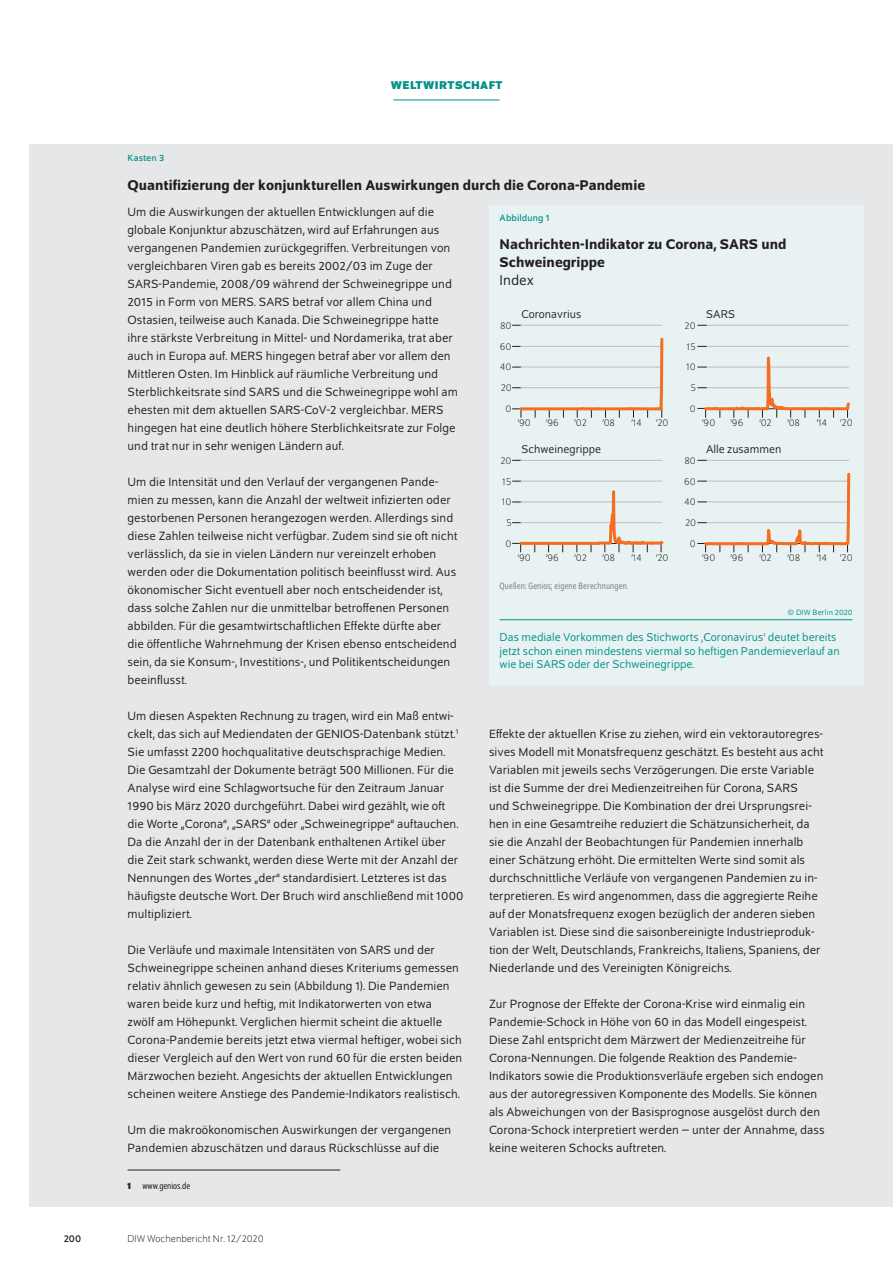
<style>
.page{position:relative;width:893px;height:1263px;background:#fff}
.page>*{position:absolute;margin:0;border:0;box-sizing:border-box;transform-origin:0 0}
.t1{font:500 15px/18px "Schumpeter";color:#231f20}
.t2{font:15px "Schumpeter Blond";color:#231f20}
.t3{font:12.75px/18px "Schumpeter Blond";letter-spacing:.005em;color:#231f20}
.t4{font:12px/13.5px "Schumpeter Blond";color:#009188}
.t5{font:12px "Schumpeter Blond";color:#231f20}
.t6{font:700 12px "Schumpeter";letter-spacing:.04em;color:#009188}
.t7{font:300 10.5px "Schumpeter";color:#231f20}
.t8{font:10.5px "Schumpeter";color:#231f20}
.t9{font:semi-condensed 9.75px "Schumpeter Blond";letter-spacing:.01em;color:#808285}
.t10{font:9.75px "Schumpeter";letter-spacing:.01em;color:#009188}
.t11{font:semi-condensed 9.75px "Schumpeter Blond";color:#231f20}
.t12{font:8.25px "Schumpeter Blond";letter-spacing:.01em;color:#009188}
.s1{font-family:"Schumpeter";font-weight:700}
</style>
<div class="page">
<hr style="left:393px;top:100px;width:107px;height:1px;background:#009188">
<div style="left:860px;top:144px;width:33px;height:1062px;background:#e6e7e9"></div>
<div style="left:30px;top:144px;width:833px;height:1062px;background:#e6e7e9"></div>
<hr style="left:128px;top:1169px;width:212px;height:1px;background:#231f20">
<div style="left:489px;top:205px;width:374px;height:480px;background:#e9f2f2"></div>
<hr style="left:706px;top:460px;width:143px;height:1px;background:#bcbdc0">
<svg style="left:698px;top:324px;width:152px;height:93px"></svg>
<svg style="left:512px;top:324px;width:153px;height:297px"></svg>
<svg style="left:698px;top:472px;width:153px;height:81px"></svg>
<hr style="left:500px;top:619px;width:353px;height:1px;background:#009188">
<p class="t6" style="left:391px;top:79px;width:113px">WELTWIRTSCHAFT</p>
<p class="t10" style="left:128px;top:154px;width:38px">Kasten 3</p>
<p class="t1" style="left:128px;top:176px;width:519px">Quantifizierung der konjunkturellen Auswirkungen durch die Corona-Pandemie</p>
<p class="t3" style="left:128px;top:203px;width:332px">Um die Auswirkungen der aktuellen Entwicklungen auf die globale Konjunktur abzuschätzen, wird auf Erfahrungen aus vergangenen Pandemien zurückgegriffen. Verbreitungen von vergleichbaren Viren gab es bereits 2002/03 im Zuge der SARS-Pandemie, 2008/09 während der Schweinegrippe und 2015 in Form von MERS. SARS betraf vor allem China und Ostasien, teilweise auch Kanada. Die Schweinegrippe hatte ihre stärkste Verbreitung in Mittel- und Nordamerika, trat aber auch in Europa auf. MERS hingegen betraf aber vor allem den Mittleren Osten. Im Hinblick auf räumliche Verbreitung und Sterblichkeitsrate sind SARS und die Schweinegrippe wohl am ehesten mit dem aktuellen SARS-CoV-2 vergleichbar. MERS hingegen hat eine deutlich höhere Sterblichkeitsrate zur Folge und trat nur in sehr wenigen Ländern auf.</p>
<p class="t3" style="left:128px;top:473px;width:331px">Um die Intensität und den Verlauf der vergangenen Pande&shy;mien zu messen, kann die Anzahl der weltweit infizierten oder gestorbenen Personen herangezogen werden. Allerdings sind diese Zahlen teilweise nicht verfügbar. Zudem sind sie oft nicht verlässlich, da sie in vielen Ländern nur vereinzelt erhoben werden oder die Dokumentation politisch beeinflusst wird. Aus ökonomischer Sicht eventuell aber noch entscheidender ist, dass solche Zahlen nur die unmittelbar betroffenen Personen abbilden. Für die gesamtwirtschaftlichen Effekte dürfte aber die öffentliche Wahrnehmung der Krisen ebenso entscheidend sein, da sie Konsum-, Investitions-, und Politikentscheidungen beeinflusst.</p>
<p class="t3" style="left:128px;top:707px;width:337px">Um diesen Aspekten Rechnung zu tragen, wird ein Maß entwi&shy;ckelt, das sich auf Mediendaten der GENIOS-Datenbank stützt.<sup>1<br></sup>Sie umfasst 2200 hochqualitative deutschsprachige Medien.<br>Die Gesamtzahl der Dokumente beträgt 500 Millionen. Für die Analyse wird eine Schlagwortsuche für den Zeitraum Januar 1990 bis März 2020 durchgeführt. Dabei wird gezählt, wie oft die Worte „Corona“, „SARS“ oder „Schweinegrippe“ auftauchen.<br>Da die Anzahl der in der Datenbank enthaltenen Artikel über die Zeit stark schwankt, werden diese Werte mit der Anzahl der Nennungen des Wortes „der“ standardisiert. Letzteres ist das häufigste deutsche Wort. Der Bruch wird anschließend mit 1000 multipliziert.</p>
<p class="t3" style="left:128px;top:941px;width:336px">Die Verläufe und maximale Intensitäten von SARS und der Schweinegrippe scheinen anhand dieses Kriteriums gemessen relativ ähnlich gewesen zu sein (Abbildung 1). Die Pandemien waren beide kurz und heftig, mit Indikatorwerten von etwa<br>zwölf am Höhepunkt. Verglichen hiermit scheint die aktuelle Corona-Pandemie bereits jetzt etwa viermal heftiger, wobei sich dieser Vergleich auf den Wert von rund 60 für die ersten beiden Märzwochen bezieht. Angesichts der aktuellen Entwicklungen scheinen weitere Anstiege des Pandemie-Indikators realistisch.</p>
<p class="t3" style="left:128px;top:1121px;width:325px">Um die makroökonomischen Auswirkungen der vergangenen<br>Pandemien abzuschätzen und daraus Rückschlüsse auf die</p>
<p class="t11" style="left:128px;top:1181px;width:64px"><span class="s1">1</span> www.genios.de</p>
<p class="t10" style="left:500px;top:213px;width:51px">Abbildung 1</p>
<p class="t1" style="left:500px;top:236px;width:288px">Nachrichten-Indikator zu Corona, SARS und<br>Schweinegrippe</p>
<p class="t2" style="left:500px;top:273px;width:36px">Index</p>
<p class="t5" style="left:522px;top:308px;width:61px">Coronavrius</p>
<p class="t5" style="left:706px;top:308px;width:30px">SARS</p>
<p class="t7" style="left:685px;top:320px;width:13px">20</p>
<p class="t7" style="left:500px;top:320px;width:13px">80</p>
<p class="t7" style="left:500px;top:341px;width:13px">60</p>
<p class="t7" style="left:686px;top:341px;width:11px">15</p>
<p class="t7" style="left:686px;top:362px;width:11px">10</p>
<p class="t7" style="left:500px;top:362px;width:13px">40</p>
<p class="t7" style="left:501px;top:383px;width:13px">20</p>
<p class="t7" style="left:690px;top:383px;width:7px">5</p>
<p class="t7" style="left:505px;top:403px;width:7px">0</p>
<p class="t7" style="left:690px;top:403px;width:7px">0</p>
<p class="t7" style="left:518px;top:418px;width:15px">’90</p>
<p class="t7" style="left:546px;top:418px;width:14px">’96</p>
<p class="t7" style="left:575px;top:418px;width:14px">’02</p>
<p class="t7" style="left:602px;top:418px;width:14px">’08</p>
<p class="t7" style="left:631px;top:418px;width:12px">’14</p>
<p class="t7" style="left:656px;top:418px;width:14px">’20</p>
<p class="t7" style="left:702px;top:418px;width:15px">’90</p>
<p class="t7" style="left:730px;top:418px;width:14px">’96</p>
<p class="t7" style="left:759px;top:418px;width:14px">’02</p>
<p class="t7" style="left:787px;top:418px;width:14px">’08</p>
<p class="t7" style="left:817px;top:418px;width:12px">’14</p>
<p class="t7" style="left:840px;top:418px;width:14px">’20</p>
<p class="t5" style="left:522px;top:443px;width:81px">Schweinegrippe</p>
<p class="t5" style="left:706px;top:443px;width:77px">Alle zusammen</p>
<p class="t7" style="left:500px;top:455px;width:13px">20</p>
<p class="t7" style="left:684px;top:455px;width:13px">80</p>
<p class="t7" style="left:684px;top:476px;width:13px">60</p>
<p class="t7" style="left:502px;top:476px;width:11px">15</p>
<p class="t7" style="left:502px;top:497px;width:11px">10</p>
<p class="t7" style="left:684px;top:497px;width:13px">40</p>
<p class="t7" style="left:685px;top:518px;width:13px">20</p>
<p class="t7" style="left:506px;top:518px;width:7px">5</p>
<p class="t7" style="left:505px;top:538px;width:7px">0</p>
<p class="t7" style="left:690px;top:538px;width:7px">0</p>
<p class="t7" style="left:518px;top:553px;width:15px">’90</p>
<p class="t7" style="left:546px;top:553px;width:14px">’96</p>
<p class="t7" style="left:575px;top:553px;width:14px">’02</p>
<p class="t7" style="left:602px;top:553px;width:14px">’08</p>
<p class="t7" style="left:631px;top:553px;width:12px">’14</p>
<p class="t7" style="left:656px;top:553px;width:14px">’20</p>
<p class="t7" style="left:702px;top:553px;width:15px">’90</p>
<p class="t7" style="left:730px;top:553px;width:14px">’96</p>
<p class="t7" style="left:759px;top:553px;width:14px">’02</p>
<p class="t7" style="left:787px;top:553px;width:14px">’08</p>
<p class="t7" style="left:817px;top:553px;width:12px">’14</p>
<p class="t7" style="left:840px;top:553px;width:14px">’20</p>
<p class="t9" style="left:500px;top:581px;width:130px">Quellen: Genios; eigene Berechnungen.</p>
<p class="t12" style="left:788px;top:608px;width:66px">© DIW Berlin 2020</p>
<p class="t4" style="left:500px;top:631px;width:342px">Das mediale Vorkommen des Stichworts ‚Coronavirus‘ deutet bereits jetzt schon einen mindestens viermal so heftigen Pandemieverlauf an wie bei SARS oder der Schweinegrippe.</p>
<p class="t3" style="left:489px;top:725px;width:336px">Effekte der aktuellen Krise zu ziehen, wird ein vektorautoregres&shy;sives Modell mit Monatsfrequenz geschätzt. Es besteht aus acht Variablen mit jeweils sechs Verzögerungen. Die erste Variable ist die Summe der drei Medienzeitreihen für Corona, SARS<br>und Schweinegrippe. Die Kombination der drei Ursprungsrei&shy;hen in eine Gesamtreihe reduziert die Schätzunsicherheit, da sie die Anzahl der Beobachtungen für Pandemien innerhalb einer Schätzung erhöht. Die ermittelten Werte sind somit als durchschnittliche Verläufe von vergangenen Pandemien zu in&shy;terpretieren. Es wird angenommen, dass die aggregierte Reihe auf der Monatsfrequenz exogen bezüglich der anderen sieben Variablen ist. Diese sind die saisonbereinigte Industrieproduk&shy;tion der Welt, Deutschlands, Frankreichs, Italiens, Spaniens, der Niederlande und des Vereinigten Königreichs.</p>
<p class="t3" style="left:489px;top:995px;width:337px">Zur Prognose der Effekte der Corona-Krise wird einmalig ein Pandemie-Schock in Höhe von 60 in das Modell eingespeist.<br>Diese Zahl entspricht dem Märzwert der Medienzeitreihe für Corona-Nennungen. Die folgende Reaktion des Pandemie-Indikators sowie die Produktionsverläufe ergeben sich endogen aus der autoregressiven Komponente des Modells. Sie können als Abweichungen von der Basisprognose ausgelöst durch den Corona-Schock interpretiert werden – unter der Annahme, dass keine weiteren Schocks auftreten.</p>
<p class="t8" style="left:64px;top:1233px;width:19px">200</p>
<p class="t7" style="left:128px;top:1234px;width:138px">DIW Wochenbericht Nr. 12/2020</p>
</div>
